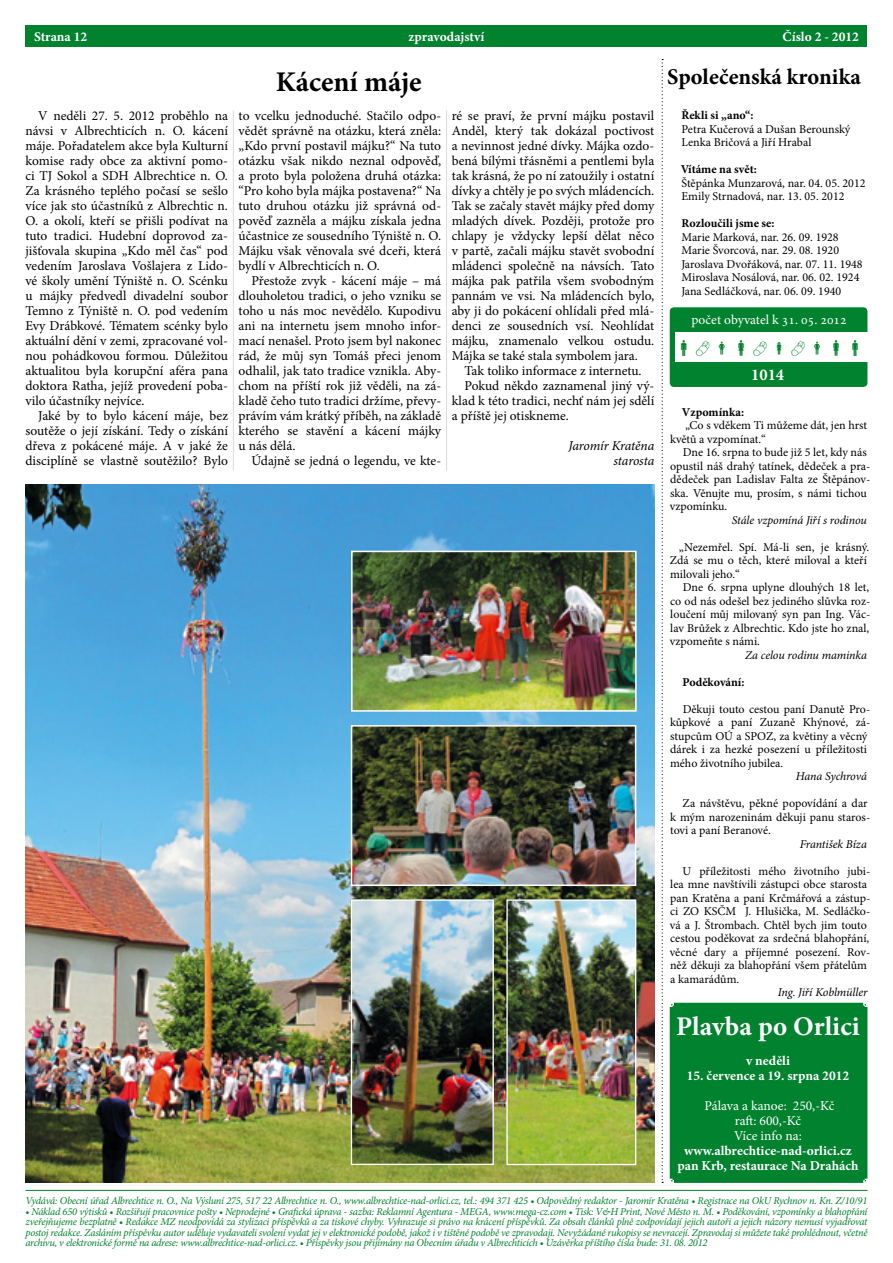
<style>
.page{position:relative;width:893px;height:1263px;background:#fff}
.page>*{position:absolute;margin:0;border:0;box-sizing:border-box;transform-origin:0 0}
.t1{font:700 28.5px "Minion Pro";color:#000}
.t2{font:700 27px "Minion Pro";color:#fff}
.t3{font:700 22.5px "Minion Pro";color:#000}
.t4{font:700 16.5px "Minion Pro";color:#fff}
.t5{font:13.5px/15px "Minion Pro";color:#000;text-align:justify}
.t6{font:700 13.5px/15px "Minion Pro";color:#fff;text-align:center}
.t7{font:13.5px/15px "Minion Pro";color:#fff;text-align:center}
.t8{font:italic 13.5px/15px "Minion Pro";letter-spacing:-.015em;color:#000;text-align:right}
.t9{font:12px/13.5px "Minion Pro";color:#000}
.t10{font:italic 12px "Minion Pro";letter-spacing:-.01em;color:#000}
.t11{font:700 12px "Minion Pro";color:#000}
.t12{font:italic 10.5px/10.5px "Minion Pro";letter-spacing:-.03em;color:#00822e;text-align:justify}
</style>
<div class="page">
<div style="left:26px;top:26px;width:841px;height:21px;background:#00822e"></div>
<hr style="left:26px;top:1190px;width:841px;height:1px;background:#00822e">
<div style="left:670px;top:307px;width:197px;height:80px;background:#00822e;border-radius:4px"></div>
<div style="left:674px;top:332px;width:193px;height:30px;background:#fff"></div>
<hr style="left:233px;top:111px;width:1px;height:360px;background:#d8dbdc">
<hr style="left:446px;top:111px;width:1px;height:360px;background:#d8dbdc">
<svg style="left:662px;top:59px;width:1px;height:1124px"></svg>
<img style="left:26px;top:485px;width:629px;height:698px">
<img style="left:353px;top:901px;width:139px;height:262px">
<div style="left:351px;top:899px;width:143px;height:266px;border:1px solid #fff"></div>
<img style="left:354px;top:554px;width:280px;height:155px">
<div style="left:351px;top:551px;width:286px;height:161px;border:2px solid #fff"></div>
<img style="left:354px;top:728px;width:279px;height:155px">
<div style="left:351px;top:725px;width:285px;height:161px;border:2px solid #fff"></div>
<img style="left:508px;top:901px;width:126px;height:262px">
<div style="left:506px;top:899px;width:130px;height:266px;border:1px solid #fff"></div>
<div style="left:670px;top:1003px;width:197px;height:180px;background:#00822e"></div>
<p class="t6" style="left:34px;top:29px;width:55px">Strana 12</p>
<p class="t6" style="left:409px;top:29px;width:77px">zpravodajství</p>
<p class="t6" style="left:782px;top:29px;width:78px">Číslo 2 - 2012</p>
<p class="t5" style="left:26px;top:109px;width:204px;text-indent:13px">V neděli 27. 5. 2012 proběhlo na návsi v Albrechticích n. O. kácení máje. Pořadatelem akce byla Kulturní komise rady obce za aktivní pomo&shy;ci TJ Sokol a SDH Albrechtice n. O.<br>Za krásného teplého počasí se sešlo více jak sto účastníků z Albrechtic n.<br>O. a okolí, kteří se přišli podívat na tuto tradici. Hudební doprovod za&shy;jišťovala skupina „Kdo měl čas“ pod vedením Jaroslava Vošlajera z Lido&shy;vé školy umění Týniště n. O. Scénku u májky předvedl divadelní soubor Temno z Týniště n. O. pod vedením Evy Drábkové. Tématem scénky bylo aktuální dění v zemi, zpracované vol&shy;nou pohádkovou formou. Důležitou aktualitou byla korupční aféra pana doktora Ratha, jejíž provedení poba&shy;vilo účastníky nejvíce.</p>
<p class="t5" style="left:26px;top:409px;width:204px;text-indent:13px">Jaké by to bylo kácení máje, bez soutěže o její získání. Tedy o získání dřeva z pokácené máje. A v jaké že disciplíně se vlastně soutěžilo? Bylo</p>
<h1 class="t1" style="left:276px;top:62px;width:147px">Kácení máje</h1>
<p class="t5" style="left:239px;top:109px;width:204px">to vcelku jednoduché. Stačilo odpo&shy;vědět správně na otázku, která zněla: „Kdo první postavil májku?“ Na tuto otázku však nikdo neznal odpověď, a proto byla položena druhá otázka: “Pro koho byla májka postavena?“ Na tuto druhou otázku již správná od&shy;pověď zazněla a májku získala jedna účastnice ze sousedního Týniště n. O.<br>Májku však věnovala své dceři, která bydlí v Albrechticích n. O.</p>
<p class="t5" style="left:239px;top:274px;width:204px;text-indent:13px">Přestože zvyk - kácení máje – má dlouholetou tradici, o jeho vzniku se toho u nás moc nevědělo. Kupodivu ani na internetu jsem mnoho infor&shy;mací nenašel. Proto jsem byl nakonec rád, že můj syn Tomáš přeci jenom odhalil, jak tato tradice vznikla. Aby&shy;chom na příští rok již věděli, na zá&shy;kladě čeho tuto tradici držíme, převy&shy;právím vám krátký příběh, na základě kterého se stavění a kácení májky u nás dělá.</p>
<p class="t5" style="left:251px;top:454px;width:191px">Údajně se jedná o legendu, ve kte-</p>
<p class="t5" style="left:452px;top:109px;width:204px">ré se praví, že první májku postavil Anděl, který tak dokázal poctivost a nevinnost jedné dívky. Májka ozdo&shy;bená bílými třásněmi a pentlemi byla tak krásná, že po ní zatoužily i ostatní dívky a chtěly je po svých mládencích.<br>Tak se začaly stavět májky před domy mladých dívek. Později, protože pro chlapy je vždycky lepší dělat něco v partě, začali májku stavět svobodní mládenci společně na návsích. Tato májka pak patřila všem svobodným pannám ve vsi. Na mládencích bylo, aby ji do pokácení ohlídali před mlá&shy;denci ze sousedních vsí. Neohlídat májku, znamenalo velkou ostudu.<br>Májka se také stala symbolem jara.</p>
<p class="t5" style="left:465px;top:364px;width:178px">Tak toliko informace z internetu.</p>
<p class="t5" style="left:465px;top:379px;width:191px">Pokud někdo zaznamenal jiný vý-</p>
<p class="t5" style="left:452px;top:394px;width:204px">klad k této tradici, nechť nám jej sdělí</p>
<p class="t5" style="left:452px;top:409px;width:119px">a příště jej otiskneme.</p>
<p class="t8" style="left:569px;top:438px;width:87px">Jaromír Kratěna starosta</p>
<h3 class="t3" style="left:667px;top:61px;width:195px">Společenská kronika</h3>
<p class="t11" style="left:682px;top:107px;width:73px">Řekli si „ano“:</p>
<p class="t9" style="left:681px;top:122px;width:170px">Petra Kučerová a Dušan Berounský<br>Lenka Bričová a Jiří Hrabal</p>
<p class="t11" style="left:681px;top:161px;width:77px">Vítáme na svět:</p>
<p class="t9" style="left:681px;top:176px;width:186px">Štěpánka Munzarová, nar. 04. 05. 2012<br>Emily Strnadová, nar. 13. 05. 2012</p>
<p class="t11" style="left:682px;top:215px;width:94px">Rozloučili jsme se:</p>
<p class="t9" style="left:681px;top:230px;width:183px">Marie Marková, nar. 26. 09. 1928<br>Marie Švorcová, nar. 29. 08. 1920<br>Jaroslava Dvořáková, nar. 07. 11. 1948<br>Miroslava Nosálová, nar. 06. 02. 1924<br>Jana Sedláčková, nar. 06. 09. 1940</p>
<p class="t7" style="left:691px;top:313px;width:157px">počet obyvatel k 31. 05. 2012</p>
<p class="t4" style="left:751px;top:363px;width:34px">1014</p>
<p class="t11" style="left:682px;top:404px;width:64px">Vzpomínka:</p>
<p class="t9" style="left:670px;top:419px;width:198px;text-indent:15px">„Co s vděkem Ti můžeme dát, jen hrst květů a vzpomínat.“</p>
<p class="t9" style="left:670px;top:446px;width:202px;text-indent:13px">Dne 16. srpna to bude již 5 let, kdy nás opustil náš drahý tatínek, dědeček a pra&shy;dědeček pan Ladislav Falta ze Štěpánov&shy;ska. Věnujte mu, prosím, s námi tichou vzpomínku.</p>
<p class="t10" style="left:732px;top:512px;width:137px">Stále vzpomíná Jiří s rodinou</p>
<p class="t9" style="left:670px;top:540px;width:201px;text-indent:9px">„Nezemřel. Spí. Má-li sen, je krásný.<br>Zdá se mu o těch, které miloval a kteří milovali jeho.“</p>
<p class="t9" style="left:670px;top:581px;width:202px;text-align:justify;text-indent:13px">Dne 6. srpna uplyne dlouhých 18 let, co od nás odešel bez jediného slůvka roz&shy;loučení můj milovaný syn pan Ing. Vác&shy;lav Brůžek z Albrechtic. Kdo jste ho znal, vzpomeňte s námi.</p>
<p class="t10" style="left:745px;top:647px;width:123px">Za celou rodinu maminka</p>
<p class="t11" style="left:683px;top:674px;width:63px">Poděkování:</p>
<p class="t9" style="left:670px;top:702px;width:202px;text-indent:13px">Děkuji touto cestou paní Danutě Pro&shy;kůpkové a paní Zuzaně Khýnové, zá&shy;stupcům OÚ a SPOZ, za květiny a věcný dárek i za hezké posezení u příležitosti mého životního jubilea.</p>
<p class="t10" style="left:796px;top:768px;width:72px">Hana Sychrová</p>
<p class="t9" style="left:670px;top:797px;width:202px;text-indent:12px">Za návštěvu, pěkné popovídání a dar k mým narozeninám děkuji panu staros&shy;tovi a paní Beranové.</p>
<p class="t10" style="left:800px;top:836px;width:68px">František Bíza</p>
<p class="t9" style="left:670px;top:864px;width:202px;text-indent:13px">U příležitosti mého životního jubi&shy;lea mne navštívili zástupci obce starosta pan Kratěna a paní Krčmářová a zástup&shy;ci ZO KSČM J. Hlušička, M. Sedláčko&shy;vá a J. Štrombach. Chtěl bych jim touto cestou poděkovat za srdečná blahopřání, věcné dary a příjemné posezení. Rov&shy;něž děkuji za blahopřání všem přátelům a kamarádům.</p>
<p class="t10" style="left:778px;top:984px;width:91px">Ing. Jiří Koblmüller</p>
<h2 class="t2" style="left:676px;top:1007px;width:185px">Plavba po Orlici</h2>
<p class="t6" style="left:746px;top:1053px;width:45px">v neděli</p>
<p class="t6" style="left:687px;top:1068px;width:164px">15. července a 19. srpna 2012</p>
<p class="t7" style="left:704px;top:1098px;width:132px">Pálava a kanoe: 250,-Kč raft: 600,-Kč<br>Více info na:</p>
<p class="t6" style="left:677px;top:1143px;width:183px">www.albrechtice-nad-orlici.cz pan Krb, restaurace Na Drahách</p>
<p class="t12" style="left:26px;top:1195px;width:843px">Vydává: Obecní úřad Albrechtice n. O., Na Výsluní 275, 517 22 Albrechtice n. O., www.albrechtice-nad-orlici.cz, tel.: 494 371 425 • Odpovědný redaktor - Jaromír Kratěna • Registrace na OkU Rychnov n. Kn. Z/10/91</p>
<p class="t12" style="left:26px;top:1206px;width:843px">• Náklad 650 výtisků • Rozšiřují pracovnice pošty • Neprodejné • Grafická úprava - sazba: Reklamní Agentura - MEGA, www.mega-cz.com • Tisk: V&amp;H Print, Nové Město n. M. • Poděkování, vzpomínky a blahopřání zveřejňujeme bezplatně • Redakce MZ neodpovídá za stylizaci příspěvků a za tiskové chyby. Vyhrazuje si právo na krácení příspěvků. Za obsah článků plně zodpovídají jejich autoři a jejich názory nemusí vyjadřovat postoj redakce. Zasláním příspěvku autor uděluje vydavateli svolení vydat jej v elektronické podobě, jakož i v tištěné podobě ve zpravodaji. Nevyžádané rukopisy se nevracejí. Zpravodaj si můžete také prohlédnout, včetně archivu, v elektronické formě na adrese: www.albrechtice-nad-orlici.cz. • Příspěvky jsou přijímány na Obecním úřadu v Albrechticích • Uzávěrka příštího čísla bude: 31. 08. 2012</p>
</div>
